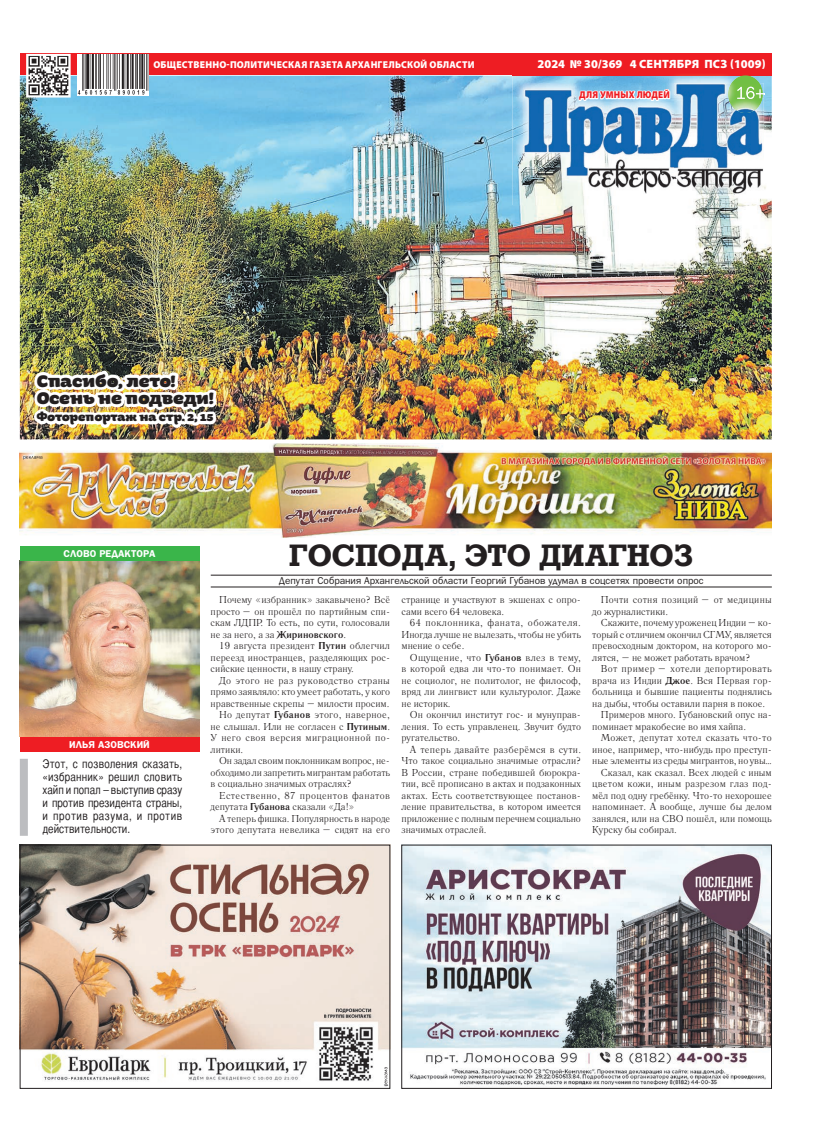
<style>
.page{position:relative;width:820px;height:1134px;background:#fff}
.page>*{position:absolute;margin:0;border:0;box-sizing:border-box;transform-origin:0 0}
.t1{font:700 30px "Rodeo C";color:#231f20}
.t2{font:17.4px/17.4px "ALS Malina";color:#231f20}
.t3{font:12px/13px "Bastion C";color:#231f20;text-align:justify}
.t4{font:900 12px "Myriad Pro";letter-spacing:.005em;color:#fff}
.t5{font:12px "ALS Malina";color:#231f20}
.t6{font:10px/11.5px "Literaturnaya C";color:#231f20;text-align:justify}
.t7{font:10px/11.5px "Literaturnaya C";letter-spacing:.025em;color:#231f20}
.t8{font:10px "Bloknot C";color:#231f20}
.t9{font:10px "Literaturnaya C";letter-spacing:.035em;color:#231f20}
.t10{font:900 10px "Myriad Pro";letter-spacing:.02em;color:#fff;scale:.96 1}
.t11{font:10px "Literaturnaya C";letter-spacing:.02em;color:#231f20}
.t12{font:10px "Literaturnaya C";letter-spacing:.04em;color:#231f20}
.t13{font:10px "Literaturnaya C";letter-spacing:.03em;color:#231f20}
.t14{font:700 10px "Bloknot C";color:#fff}
.t15{font:900 9.9px "Myriad Pro";letter-spacing:.02em;color:#ee1d23;scale:.92 1}
.s1{font-weight:700}
</style>
<div class="page">
<img style="left:20px;top:443px;width:751px;height:95px">
<img style="left:20px;top:76px;width:751px;height:363px">
<div style="left:20px;top:54px;width:751px;height:21px;background:#ee1d23"></div>
<svg style="left:152px;top:53px;width:323px;height:1px"></svg>
<img style="left:77px;top:54px;width:71px;height:42px">
<svg style="left:25px;top:53px;width:47px;height:46px"></svg>
<img style="left:512px;top:75px;width:259px;height:130px">
<img style="left:523px;top:83px;width:240px;height:113px">
<svg style="left:535px;top:53px;width:231px;height:67px"></svg>
<img style="left:22px;top:268px;width:199px;height:282px">
<img style="left:20px;top:560px;width:179px;height:177px">
<div style="left:20px;top:737px;width:179px;height:14px;background:#ee1d23"></div>
<div style="left:20px;top:546px;width:179px;height:14px;background:#3ab54a"></div>
<hr style="left:211px;top:575px;width:560px;height:1px;background:#231f20">
<hr style="left:211px;top:587px;width:560px;height:1px;background:#231f20">
<div style="left:20px;top:759px;width:8px;height:77px;background:#bcbdc0"></div>
<img style="left:22px;top:847px;width:366px;height:234px">
<div style="left:20px;top:845px;width:370px;height:244px;border:1px solid #231f20"></div>
<svg style="left:383px;top:1067px;width:5px;height:20px"></svg>
<img style="left:403px;top:847px;width:366px;height:239px">
<div style="left:401px;top:845px;width:370px;height:244px;border:1px solid #231f20"></div>
<p class="t10" style="left:153px;top:58px;width:336px">ОБЩЕСТВЕННО-ПОЛИТИЧЕСКАЯ ГАЗЕТА АРХАНГЕЛЬСКОЙ ОБЛАСТИ</p>
<p class="t4" style="left:537px;top:56px;width:229px">2024 № 30/369 4 СЕНТЯБРЯ ПСЗ (1009)</p>
<p class="t15" style="left:579px;top:88px;width:100px">ДЛЯ УМНЫХ ЛЮДЕЙ</p>
<h2 class="t2" style="left:37px;top:372px;width:179px">Спасибо, лето!<br>Осень не подведи!</h2>
<p class="t5" style="left:37px;top:409px;width:178px">Фоторепортаж на стр. 2, 15</p>
<p class="t14" style="left:63px;top:548px;width:93px">СЛОВО РЕДАКТОРА</p>
<h1 class="t1" style="left:289px;top:537px;width:405px">ГОСПОДА, ЭТО ДИАГНОЗ</h1>
<p class="t8" style="left:279px;top:575px;width:426px">Депутат Собрания Архангельской области Георгий Губанов удумал в соцсетях провести опрос</p>
<p class="t6" style="left:401px;top:594px;width:181px">странице и участвуют в экшенах с опро&shy;сами всего 64 человека.</p>
<p class="t6" style="left:401px;top:617px;width:181px;text-indent:8px">64 поклонника, фаната, обожателя.<br>Иногда лучше не вылезать, чтобы не убить мнение о себе.</p>
<p class="t6" style="left:401px;top:651px;width:181px;text-indent:9px">Ощущение, что <span class="s1">Губанов</span> влез в тему, в которой едва ли что-то понимает. Он не социолог, не политолог, не философ, вряд ли лингвист или культуролог. Даже не историк.</p>
<p class="t6" style="left:401px;top:709px;width:181px;text-indent:8px">Он окончил институт гос- и мунуправ&shy;ления. То есть управленец. Звучит будто ругательство.</p>
<p class="t6" style="left:401px;top:743px;width:181px;text-indent:8px">А теперь давайте разберёмся в сути.<br>Что такое социально значимые отрасли?<br>В России, стране победившей бюрокра&shy;тии, всё прописано в актах и подзаконных актах. Есть соответствующее постанов&shy;ление правительства, в котором имеется приложение с полным перечнем социально значимых отраслей.</p>
<p class="t6" style="left:210px;top:594px;width:181px;text-indent:8px">Почему «избранник» закавычено? Всё просто – он прошёл по партийным спи&shy;скам ЛДПР. То есть, по сути, голосовали не за него, а за <span class="s1">Жириновского</span>.</p>
<p class="t6" style="left:210px;top:640px;width:181px;text-indent:9px">19 августа президент <span class="s1">Путин</span> облегчил переезд иностранцев, разделяющих рос&shy;сийские ценности, в нашу страну.</p>
<p class="t9" style="left:219px;top:674px;width:172px">До этого не раз руководство страны</p>
<p class="t6" style="left:210px;top:686px;width:181px">прямо заявляло: кто умеет работать, у кого</p>
<p class="t6" style="left:210px;top:697px;width:180px">нравственные скрепы – милости просим.</p>
<p class="t7" style="left:219px;top:709px;width:172px">Но депутат <span class="s1">Губанов</span> этого, наверное,</p>
<p class="t6" style="left:210px;top:720px;width:181px">не слышал. Или не согласен с <span class="s1">Путиным</span>.</p>
<p class="t9" style="left:210px;top:732px;width:181px">У него своя версия миграционной по-</p>
<p class="t6" style="left:210px;top:743px;width:34px">литики.</p>
<p class="t6" style="left:219px;top:755px;width:172px">Он задал своим поклонникам вопрос, не-</p>
<p class="t6" style="left:210px;top:766px;width:181px">обходимо ли запретить мигрантам работать</p>
<p class="t6" style="left:210px;top:778px;width:142px">в социально значимых отраслях?</p>
<p class="t12" style="left:219px;top:789px;width:172px">Естественно, 87 процентов фанатов</p>
<p class="t6" style="left:210px;top:801px;width:145px">депутата <span class="s1">Губанова</span> сказали «Да!»</p>
<p class="t6" style="left:219px;top:812px;width:172px">А теперь фишка. Популярность в народе</p>
<p class="t6" style="left:210px;top:824px;width:181px">этого депутата невелика – сидят на его</p>
<p class="t7" style="left:592px;top:594px;width:181px;text-indent:8px">Почти сотня позиций – от медицины до журналистики.</p>
<p class="t6" style="left:592px;top:617px;width:181px;text-indent:8px">Скажите, почему уроженец Индии – ко&shy;торый с отличием окончил СГМУ, является превосходным доктором, на которого мо&shy;лятся, – не может работать врачом?</p>
<p class="t13" style="left:600px;top:663px;width:172px">Вот пример – хотели депортировать</p>
<p class="t6" style="left:592px;top:674px;width:181px">врача из Индии <span class="s1">Джое</span>. Вся Первая гор-</p>
<p class="t6" style="left:592px;top:686px;width:181px">больница и бывшие пациенты поднялись</p>
<p class="t6" style="left:592px;top:697px;width:174px">на дыбы, чтобы оставили парня в покое.</p>
<p class="t6" style="left:600px;top:709px;width:172px">Примеров много. Губановский опус на-</p>
<p class="t6" style="left:592px;top:720px;width:155px">поминает мракобесие во имя хайпа.</p>
<p class="t7" style="left:600px;top:732px;width:172px">Может, депутат хотел сказать что-то</p>
<p class="t6" style="left:592px;top:743px;width:181px">иное, например, что-нибудь про преступ-</p>
<p class="t6" style="left:592px;top:755px;width:181px">ные элементы из среды мигрантов, но увы…</p>
<p class="t6" style="left:600px;top:766px;width:172px">Сказал, как сказал. Всех людей с иным</p>
<p class="t11" style="left:592px;top:778px;width:181px">цветом кожи, иным разрезом глаз под-</p>
<p class="t6" style="left:592px;top:789px;width:181px">мёл под одну гребёнку. Что-то нехорошее</p>
<p class="t6" style="left:592px;top:801px;width:181px">напоминает. А вообще, лучше бы делом</p>
<p class="t6" style="left:592px;top:812px;width:181px">занялся, или на СВО пошёл, или помощь</p>
<p class="t6" style="left:592px;top:824px;width:86px">Курску бы собирал.</p>
<p class="t14" style="left:69px;top:739px;width:82px">ИЛЬЯ АЗОВСКИЙ</p>
<p class="t3" style="left:43px;top:757px;width:141px">Этот, с позволения сказать, «избранник» решил словить хайп и попал – выступив сразу и против президента страны, и против разума, и против действительности.</p>
</div>
